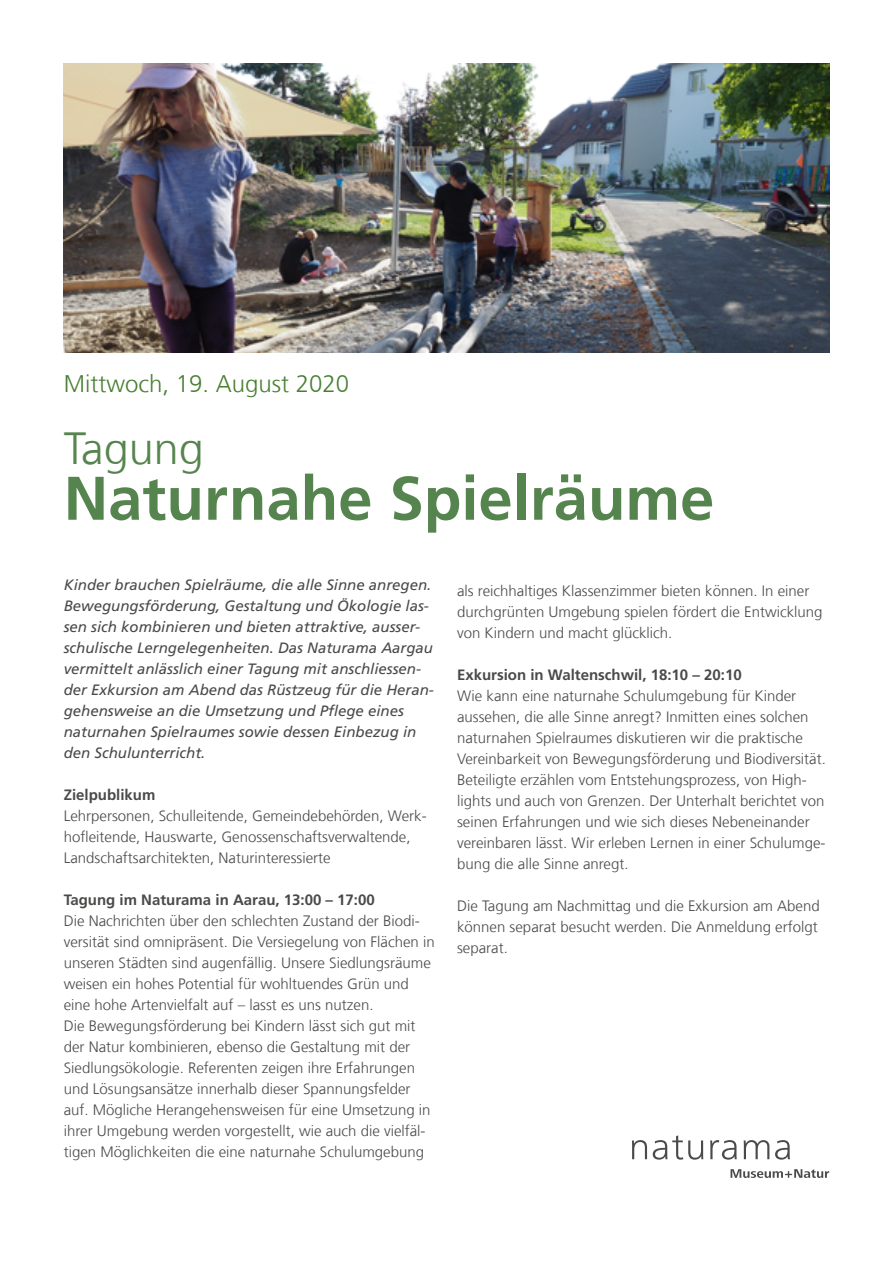
<style>
.page{position:relative;width:893px;height:1263px;background:#fff}
.page>*{position:absolute;margin:0;border:0;box-sizing:border-box;transform-origin:0 0}
.t1{font:700 61.5px "Frutiger LT Com";color:#56844e}
.t2{font:300 45px "Frutiger LT Com";color:#56844e}
.t3{font:300 24px "Frutiger LT Com";color:#488032}
.t4{font:300 15px/21px "Frutiger LT Com";color:#4a4a49}
.t5{font:italic 15px/21px "Frutiger LT Com";color:#4a4a49}
.t6{font:700 15px "Frutiger LT Com";color:#4a4a49}
</style>
<div class="page">
<img style="left:64px;top:64px;width:765px;height:289px">
<svg style="left:632px;top:1140px;width:15px;height:19px"></svg>
<svg style="left:653px;top:1135px;width:50px;height:24px"></svg>
<svg style="left:710px;top:1140px;width:27px;height:19px"></svg>
<svg style="left:744px;top:1140px;width:25px;height:19px"></svg>
<svg style="left:775px;top:1140px;width:15px;height:19px"></svg>
<svg style="left:730px;top:1169px;width:99px;height:9px"></svg>
<h3 class="t3" style="left:64px;top:370px;width:287px">Mittwoch, 19. August 2020</h3>
<h2 class="t2" style="left:64px;top:422px;width:142px">Tagung</h2>
<h1 class="t1" style="left:64px;top:462px;width:652px">Naturnahe Spielräume</h1>
<p class="t5" style="left:64px;top:575px;width:372px">Kinder brauchen Spielräume, die alle Sinne anregen.<br>Bewegungsförderung, Gestaltung und Ökologie las&shy;sen sich kombinieren und bieten attraktive, ausser&shy;schulische Lerngelegenheiten. Das Naturama Aargau vermittelt anlässlich einer Tagung mit anschliessen&shy;der Exkursion am Abend das Rüstzeug für die Heran&shy;gehensweise an die Umsetzung und Pflege eines naturnahen Spielraumes sowie dessen Einbezug in den Schulunterricht.</p>
<p class="t6" style="left:64px;top:786px;width:93px">Zielpublikum</p>
<p class="t4" style="left:64px;top:806px;width:364px">Lehrpersonen, Schulleitende, Gemeindebehörden, Werk&shy;hofleitende, Hauswarte, Genossenschaftsverwaltende,<br>Landschaftsarchitekten, Naturinteressierte</p>
<p class="t6" style="left:64px;top:891px;width:312px">Tagung im Naturama in Aarau, 13:00 – 17:00</p>
<p class="t4" style="left:64px;top:911px;width:372px">Die Nachrichten über den schlechten Zustand der Biodi&shy;versität sind omnipräsent. Die Versiegelung von Flächen in unseren Städten sind augenfällig. Unsere Siedlungsräume weisen ein hohes Potential für wohltuendes Grün und eine hohe Artenvielfalt auf – lasst es uns nutzen.<br>Die Bewegungsförderung bei Kindern lässt sich gut mit der Natur kombinieren, ebenso die Gestaltung mit der Siedlungsökologie. Referenten zeigen ihre Erfahrungen und Lösungsansätze innerhalb dieser Spannungsfelder auf. Mögliche Herangehensweisen für eine Umsetzung in ihrer Umgebung werden vorgestellt, wie auch die vielfäl&shy;tigen Möglichkeiten die eine naturnahe Schulumgebung</p>
<p class="t4" style="left:457px;top:580px;width:367px">als reichhaltiges Klassenzimmer bieten können. In einer durchgrü nten Umgebung spielen fördert die Entwicklung von Kindern und macht glücklich.</p>
<p class="t6" style="left:457px;top:666px;width:286px">Exkursion in Waltenschwil, 18:10 – 20:10</p>
<p class="t4" style="left:457px;top:685px;width:370px">Wie kann eine naturnahe Schulumgebung für Kinder aussehen, die alle Sinne anregt? Inmitten eines solchen naturnahen Spielraumes diskutieren wir die praktische Vereinbarkeit von Bewegungsförderung und Biodiversität.<br>Beteiligte erzählen vom Entstehungsprozess, von High&shy;lights und auch von Grenzen. Der Unterhalt berichtet von seinen Erfahrungen und wie sich dieses Nebeneinander vereinbaren lässt. Wir erleben Lernen in einer Schulumge&shy;bung die alle Sinne anregt.</p>
<p class="t4" style="left:457px;top:895px;width:364px">Die Tagung am Nachmittag und die Exkursion am Abend können separat besucht werden. Die Anmeldung erfolgt separat.</p>
</div>
